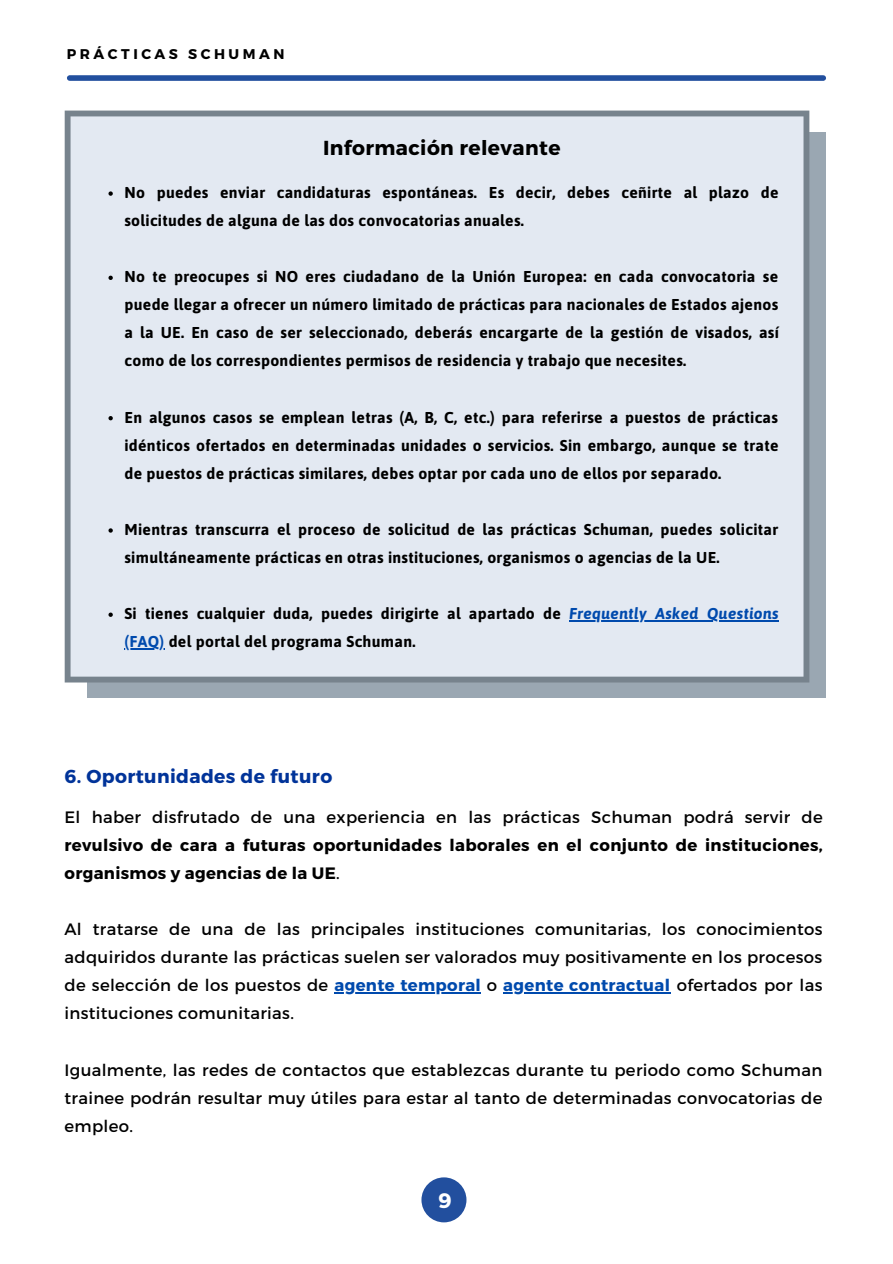
<style>
.page{position:relative;width:893px;height:1264px;background:#fff}
.page>*{position:absolute;margin:0;border:0;box-sizing:border-box;transform-origin:0 0}
.t1{font:700 20.85px "Montserrat";color:#fff}
.t2{font:700 20.25px "Montserrat";letter-spacing:.02em;color:#000}
.t3{font:700 18.75px "Montserrat";letter-spacing:.02em;color:#039}
.t4{font:16.5px/28px "Montserrat";letter-spacing:.02em;color:#000;text-align:justify}
.t5{font:700 16.5px/28px "Montserrat";letter-spacing:.02em;color:#000}
.t6{font:700 15.75px/28px "Asap";letter-spacing:.02em;color:#000}
.t7{font:700 14.1px "Montserrat";letter-spacing:.25em;color:#000}
.s1{font-style:italic;color:#004aad}
.s2{color:#004aad}
.s3{font-weight:400}
.s4{font-weight:700;color:#004aad}
</style>
<div class="page">
<div style="left:421px;top:1177px;width:45px;height:45px;background:#224f9e;border-radius:50%"></div>
<div style="left:70px;top:75px;width:753px;height:6px;background:#224f9e"></div>
<div style="left:87px;top:133px;width:738px;height:564px;background:#9aa7b2"></div>
<div style="left:65px;top:111px;width:744px;height:571px;background:#e3e9f2"></div>
<svg style="left:108px;top:191px;width:5px;height:5px"></svg>
<svg style="left:108px;top:276px;width:5px;height:4px"></svg>
<svg style="left:108px;top:416px;width:5px;height:4px"></svg>
<svg style="left:108px;top:528px;width:5px;height:4px"></svg>
<svg style="left:108px;top:612px;width:5px;height:5px"></svg>
<hr style="left:569px;top:620px;width:210px;height:1px;background:#004aad">
<hr style="left:124px;top:648px;width:40px;height:1px;background:#004aad">
<hr style="left:334px;top:992px;width:147px;height:1px;background:#004aad">
<hr style="left:503px;top:992px;width:167px;height:1px;background:#004aad">
<p class="t7" style="left:67px;top:45px;width:219px">PRÁCTICAS SCHUMAN</p>
<p class="t2" style="left:323px;top:134px;width:239px">Información relevante</p>
<p class="t6" style="left:124px;top:178px;width:655px">No puedes enviar candidaturas espontáneas. Es decir, debes ceñirte al plazo de solicitudes de alguna de las dos convocatorias anuales.</p>
<p class="t6" style="left:124px;top:262px;width:656px;text-align:justify">No te preocupes si NO eres ciudadano de la Unión Europea: en cada convocatoria se puede llegar a ofrecer un número limitado de prácticas para nacionales de Estados ajenos a la UE. En caso de ser seleccionado, deberás encargarte de la gestión de visados, así como de los correspondientes permisos de residencia y trabajo que necesites.</p>
<p class="t6" style="left:124px;top:403px;width:655px;text-align:justify">En algunos casos se emplean letras (A, B, C, etc.) para referirse a puestos de prácticas idénticos ofertados en determinadas unidades o servicios. Sin embargo, aunque se trate de puestos de prácticas similares, debes optar por cada uno de ellos por separado.</p>
<p class="t6" style="left:124px;top:515px;width:655px">Mientras transcurra el proceso de solicitud de las prácticas Schuman, puedes solicitar simultáneamente prácticas en otras instituciones, organismos o agencias de la UE.</p>
<p class="t6" style="left:124px;top:599px;width:655px">Si tienes cualquier duda, puedes dirigirte al apartado de <span class="s1">Frequently Asked Questions </span><span class="s2">(FAQ)</span> del portal del programa Schuman.</p>
<p class="t3" style="left:64px;top:763px;width:269px">6. Oportunidades de futuro</p>
<p class="t4" style="left:64px;top:802px;width:759px">El haber disfrutado de una experiencia en las prácticas Schuman podrá servir de</p>
<p class="t5" style="left:64px;top:830px;width:759px">revulsivo de cara a futuras oportunidades laborales en el conjunto de instituciones, organismos y agencias de la UE<span class="s3">.</span></p>
<p class="t4" style="left:64px;top:914px;width:759px">Al tratarse de una de las principales instituciones comunitarias, los conocimientos adquiridos durante las prácticas suelen ser valorados muy positivamente en los procesos de selección de los puestos de <span class="s4">agente temporal</span> o <span class="s4">agente contractual</span> ofertados por las instituciones comunitarias.</p>
<p class="t4" style="left:64px;top:1054px;width:759px">Igualmente, las redes de contactos que establezcas durante tu periodo como Schuman trainee podrán resultar muy útiles para estar al tanto de determinadas convocatorias de empleo.</p>
<h1 class="t1" style="left:438px;top:1186px;width:15px">9</h1>
</div>
